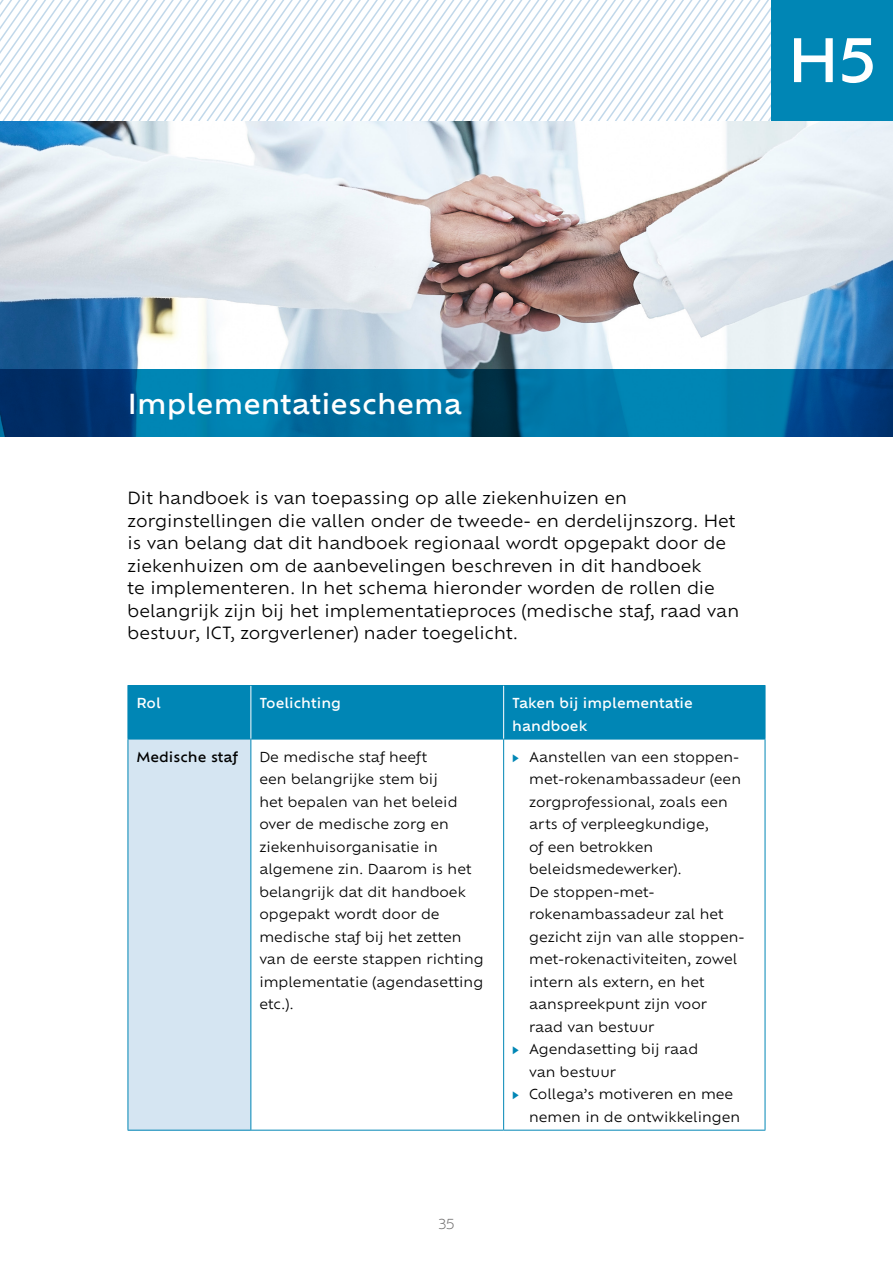
<style>
.page{position:relative;width:893px;height:1263px;background:#fff}
.page>*{position:absolute;margin:0;border:0;box-sizing:border-box;transform-origin:0 0}
.t1{font:500 58.5px "Ofelia Text";color:#fff}
.t2{font:500 27px "Ofelia Text";color:#fff}
.t3{font:16.5px/22.5px "Ofelia Text";color:#000}
.t4{font:13.5px/22.5px "Ofelia Text";color:#000}
.t5{font:500 13.5px/22.5px "Ofelia Text";color:#fff}
.t6{font:500 13.5px "Ofelia Text";color:#000}
.t7{font:300 13.5px "Ofelia Text";color:#706f6f}
.s1{color:#0086b5}
</style>
<div class="page">
<svg style="left:0;top:0;width:771px;height:122px"></svg>
<div style="left:771px;top:0;width:122px;height:122px;background:#0086b5"></div>
<img style="left:0;top:122px;width:893px;height:247px">
<svg style="left:0;top:369px;width:893px;height:67px;background:#006496"></svg>
<div style="left:129px;top:686px;width:636px;height:53px;background:#0086b5"></div>
<div style="left:128px;top:739px;width:123px;height:391px;background:#d5e5f2"></div>
<hr style="left:128px;top:685px;width:123px;height:1px;background:#0086b5">
<hr style="left:128px;top:686px;width:1px;height:53px;background:#0086b5">
<hr style="left:251px;top:685px;width:253px;height:1px;background:#0086b5">
<hr style="left:504px;top:685px;width:261px;height:1px;background:#0086b5">
<hr style="left:765px;top:686px;width:1px;height:53px;background:#0086b5">
<hr style="left:128px;top:739px;width:123px;height:1px;background:#0086b5">
<hr style="left:128px;top:739px;width:1px;height:391px;background:#0086b5">
<hr style="left:251px;top:739px;width:253px;height:1px;background:#0086b5">
<hr style="left:250px;top:739px;width:1px;height:391px;background:#0086b5">
<hr style="left:504px;top:739px;width:261px;height:1px;background:#0086b5">
<hr style="left:503px;top:739px;width:1px;height:391px;background:#0086b5">
<hr style="left:765px;top:739px;width:1px;height:391px;background:#0086b5">
<hr style="left:128px;top:1130px;width:123px;height:1px;background:#0086b5">
<hr style="left:251px;top:1130px;width:253px;height:1px;background:#0086b5">
<hr style="left:504px;top:1130px;width:261px;height:1px;background:#0086b5">
<hr style="left:250px;top:686px;width:1px;height:53px;background:#fff">
<hr style="left:503px;top:686px;width:1px;height:53px;background:#fff">
<h1 class="t1" style="left:787px;top:16px;width:91px">H5</h1>
<h2 class="t2" style="left:128px;top:383px;width:336px">Implementatieschema</h2>
<p class="t3" style="left:128px;top:485px;width:613px">Dit handboek is van toepassing op alle ziekenhuizen en zorginstellingen die vallen onder de tweede- en derdelijnszorg. Het is van belang dat dit handboek regionaal wordt opgepakt door de ziekenhuizen om de aanbevelingen beschreven in dit handboek<br>te implementeren. In het schema hieronder worden de rollen die belangrijk zijn bij het implementatieproces (medische staf, raad van bestuur, ICT, zorgverlener) nader toegelicht.</p>
<p class="t5" style="left:136px;top:691px;width:26px">Rol</p>
<p class="t5" style="left:259px;top:691px;width:83px">Toelichting</p>
<p class="t5" style="left:512px;top:691px;width:182px">Taken bij implementatie handboek</p>
<p class="t6" style="left:136px;top:746px;width:103px">Medische staf</p>
<p class="t4" style="left:259px;top:744px;width:226px">De medische staf heeft<br>een belangrijke stem bij<br>het bepalen van het beleid over de medische zorg en ziekenhuisorganisatie in algemene zin. Daarom is het belangrijk dat dit handboek opgepakt wordt door de medische staf bij het zetten van de eerste stappen richting implementatie (agendasetting etc.).</p>
<p class="t4" style="left:512px;top:744px;width:229px"><span class="s1">►</span> Aanstellen van een stoppen-</p>
<p class="t4" style="left:529px;top:767px;width:213px">met-rokenambassadeur (een</p>
<p class="t4" style="left:529px;top:789px;width:200px">zorgprofessional, zoals een</p>
<p class="t4" style="left:529px;top:812px;width:181px">arts of verpleegkundige,</p>
<p class="t4" style="left:529px;top:834px;width:126px">of een betrokken</p>
<p class="t4" style="left:529px;top:857px;width:154px">beleidsmedewerker).</p>
<p class="t4" style="left:529px;top:879px;width:127px">De stoppen-met-</p>
<p class="t4" style="left:529px;top:902px;width:196px">rokenambassadeur zal het</p>
<p class="t4" style="left:529px;top:924px;width:217px">gezicht zijn van alle stoppen-</p>
<p class="t4" style="left:529px;top:947px;width:210px">met-rokenactiviteiten, zowel</p>
<p class="t4" style="left:529px;top:969px;width:177px">intern als extern, en het</p>
<p class="t4" style="left:529px;top:992px;width:180px">aanspreekpunt zijn voor</p>
<p class="t4" style="left:529px;top:1014px;width:127px">raad van bestuur</p>
<p class="t4" style="left:512px;top:1037px;width:187px"><span class="s1">►</span> Agendasetting bij raad</p>
<p class="t4" style="left:529px;top:1059px;width:88px">van bestuur</p>
<p class="t4" style="left:512px;top:1082px;width:223px"><span class="s1">►</span> Collega’s motiveren en mee</p>
<p class="t4" style="left:529px;top:1104px;width:212px">nemen in de ontwikkelingen</p>
<p class="t7" style="left:438px;top:1213px;width:17px">35</p>
</div>
